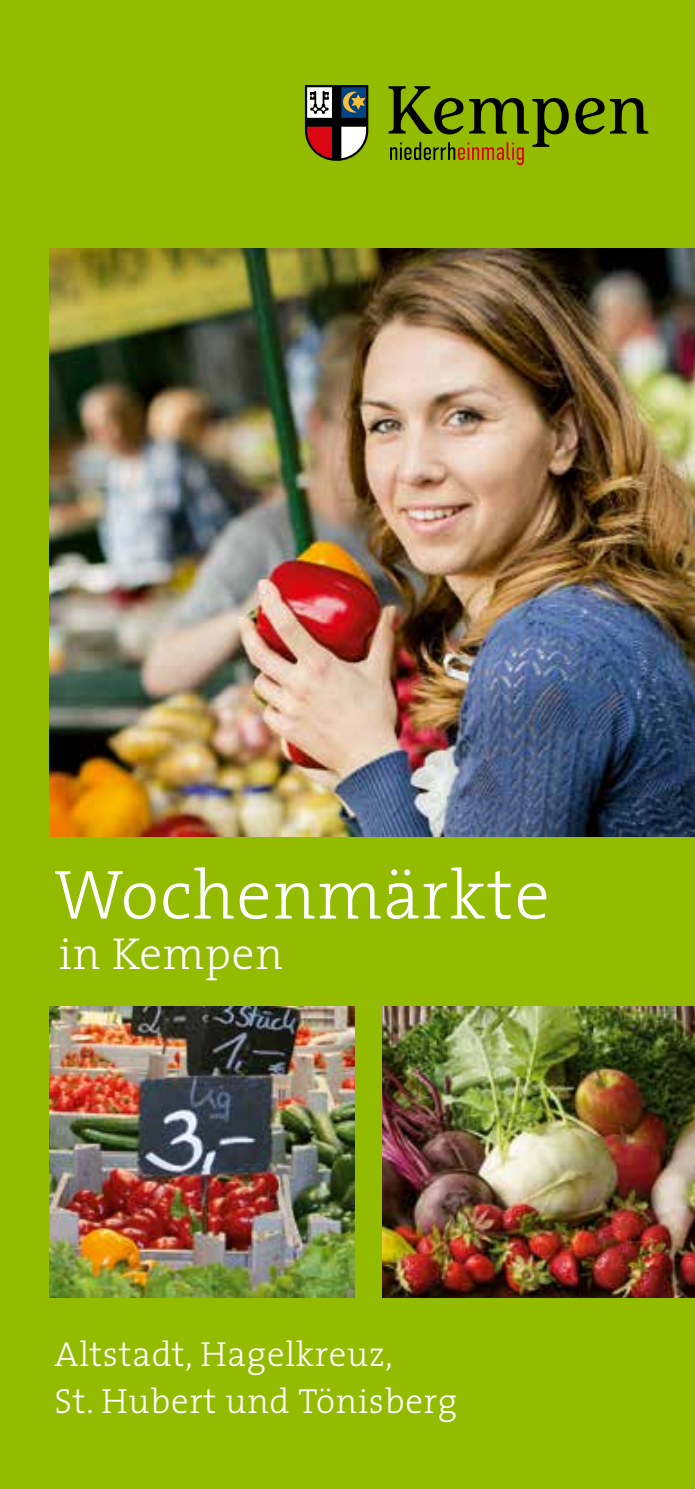
<style>
.page{position:relative;width:695px;height:1489px;background:#fff}
.page>*{position:absolute;margin:0;border:0;box-sizing:border-box;transform-origin:0 0}
.t1{font:300 70px "The Serif";letter-spacing:.02em;color:#fff}
.t2{font:300 45px "The Serif";letter-spacing:.02em;color:#fff}
.t3{font:300 35px/47.5px "The Serif";letter-spacing:.02em;color:#fff}
</style>
<div class="page">
<div style="left:0;top:0;width:694px;height:1488px;background:#93bb00"></div>
<img style="left:50px;top:248px;width:644px;height:588px">
<img style="left:50px;top:1006px;width:304px;height:291px">
<img style="left:383px;top:1006px;width:311px;height:291px">
<svg style="left:388px;top:86px;width:260px;height:79px"></svg>
<svg style="left:305px;top:85px;width:64px;height:76px;background:#736151"></svg>
<h1 class="t1" style="left:55px;top:836px;width:496px">Wochenmärkte</h1>
<p class="t2" style="left:59px;top:916px;width:226px">in Kempen</p>
<p class="t3" style="left:55px;top:1328px;width:404px">Altstadt, Hagelkreuz,<br>St. Hubert und Tönisberg</p>
</div>
